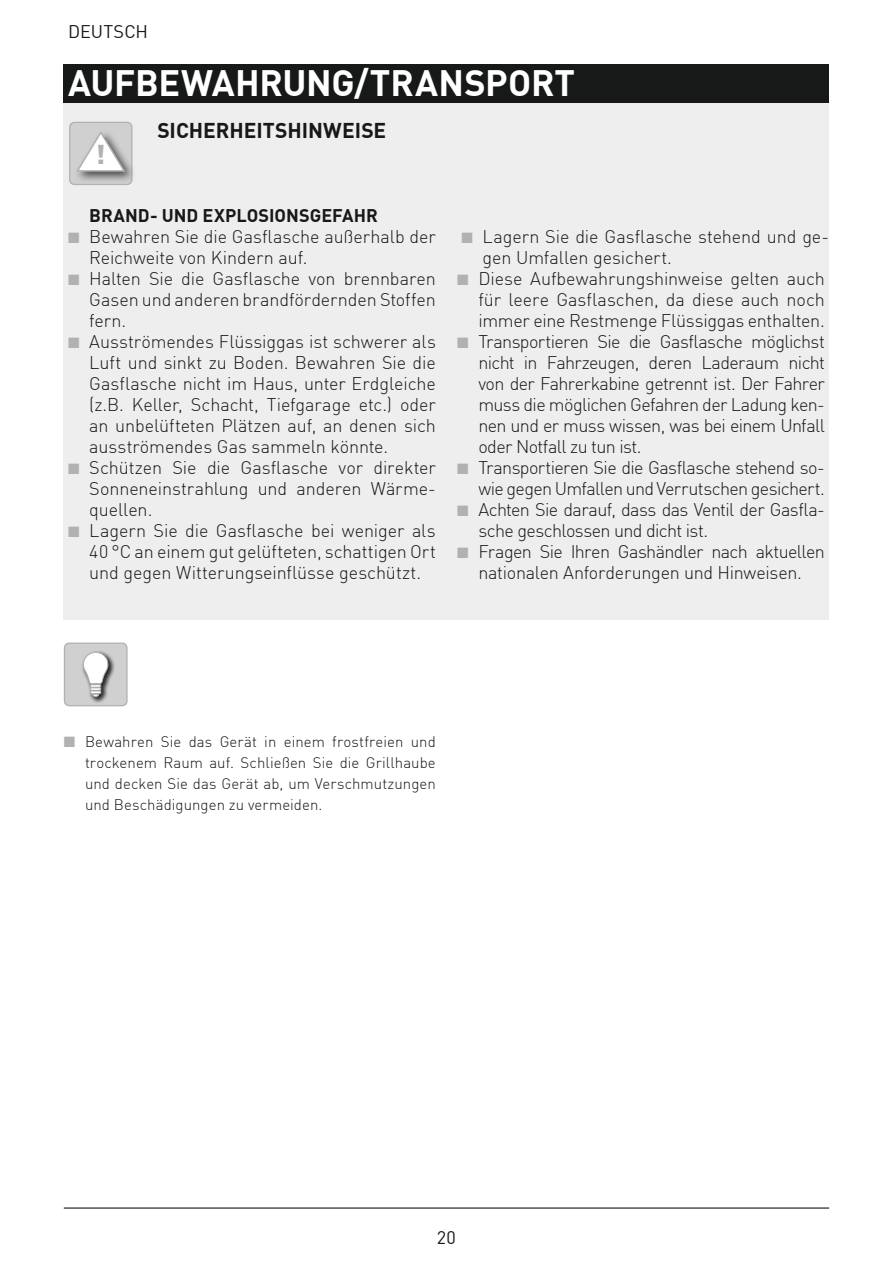
<style>
.page{position:relative;width:893px;height:1263px;background:#fff}
.page>*{position:absolute;margin:0;border:0;box-sizing:border-box;transform-origin:0 0}
.t1{font:900 43.5px "DIN Pro";color:#171818}
.t2{font:700 36px "DIN Offc";letter-spacing:-.005em;color:#fff}
.t3{font:900 27px "DIN Pro";color:#b1b1b1}
.FLIESSTEXT{font:700 21px "DIN Offc";color:#171818}
.t4{font:300 18px/21px "DIN Offc";letter-spacing:-.01em;color:#171818;text-align:justify}
.t5{font:300 18px/21px "DIN Offc";letter-spacing:-.035em;color:#171818}
.AUFZAEHLUNG{font:700 18px "DIN Offc";color:#171818}
.t6{font:18px "DIN Offc";letter-spacing:.01em;color:#171818}
.t7{font:300 15px/21px "DIN Offc";letter-spacing:.005em;color:#171818;text-align:justify}
</style>
<div class="page">
<hr style="left:64px;top:1207px;width:765px;height:2px;background:#171818">
<svg style="left:64px;top:643px;width:64px;height:63px;background:#cacaca"></svg>
<div style="left:64px;top:97px;width:765px;height:523px;background:#eee"></div>
<div style="left:64px;top:64px;width:765px;height:39px;background:#171818"></div>
<div style="left:73px;top:129px;width:64px;height:55px;background:#171818;opacity:.75"></div>
<svg style="left:69px;top:122px;width:63px;height:63px;background:#cbcbcb"></svg>
<p class="t6" style="left:68px;top:20px;width:82px">DEUTSCH</p>
<p class="t2" style="left:68px;top:59px;width:509px">AUFBEWAHRUNG/TRANSPORT</p>
<p class="t1" style="left:93px;top:118px;width:17px">!</p>
<p class="t3" style="left:96px;top:133px;width:11px">!</p>
<p class="FLIESSTEXT" style="left:157px;top:117px;width:230px">SICHERHEITSHINWEISE</p>
<p class="AUFZAEHLUNG" style="left:89px;top:204px;width:290px">BRAND- UND EXPLOSIONSGEFAHR</p>
<p class="t4" style="left:89px;top:226px;width:348px">Bewahren Sie die Gasflasche außerhalb der<br>Reichweite von Kindern auf.</p>
<p class="t4" style="left:89px;top:268px;width:348px">Halten Sie die Gasflasche von brennbaren Gasen und anderen brandfördernden Stoffen fern.</p>
<p class="t4" style="left:89px;top:331px;width:348px">Ausströmendes Flüssiggas ist schwerer als Luft und sinkt zu Boden. Bewahren Sie die Gasflasche nicht im Haus, unter Erdgleiche (z.B. Keller, Schacht, Tiefgarage etc.) oder an unbelüfteten Plätzen auf, an denen sich ausströmendes Gas sammeln könnte.</p>
<p class="t4" style="left:89px;top:457px;width:348px">Schützen Sie die Gasflasche vor direkter Sonneneinstrahlung und anderen Wärme&shy;quellen.</p>
<p class="t4" style="left:89px;top:520px;width:348px">Lagern Sie die Gasflasche bei weniger als 40 °C an einem gut gelüfteten, schattigen Ort und gegen Witterungseinflüsse geschützt.</p>
<p class="t4" style="left:483px;top:226px;width:348px">Lagern Sie die Gasflasche stehend und ge&shy;gen Umfallen gesichert.</p>
<p class="t4" style="left:478px;top:268px;width:348px">Diese Aufbewahrungshinweise gelten auch für leere Gasflaschen, da diese auch noch immer eine Restmenge Flüssiggas enthalten.</p>
<p class="t4" style="left:478px;top:331px;width:348px">Transportieren Sie die Gasflasche möglichst nicht in Fahrzeugen, deren Laderaum nicht von der Fahrerkabine getrennt ist. Der Fahrer muss die möglichen Gefahren der Ladung ken&shy;nen und er muss wissen, was bei einem Unfall oder Notfall zu tun ist.</p>
<p class="t5" style="left:478px;top:457px;width:348px">Transportieren Sie die Gasflasche stehend so&shy;wie gegen Umfallen und Verrutschen gesichert.</p>
<p class="t5" style="left:478px;top:499px;width:348px">Achten Sie darauf, dass das Ventil der Gasfla&shy;sche geschlossen und dicht ist.</p>
<p class="t4" style="left:478px;top:541px;width:348px">Fragen Sie Ihren Gashändler nach aktuellen nationalen Anforderungen und Hinweisen.</p>
<p class="t7" style="left:85px;top:731px;width:352px">Bewahren Sie das Gerät in einem frostfreien und trockenem Raum auf. Schließen Sie die Grillhaube und decken Sie das Gerät ab, um Verschmutzungen und Beschädigungen zu vermeiden.</p>
<p class="t6" style="left:437px;top:1226px;width:21px">20</p>
</div>
